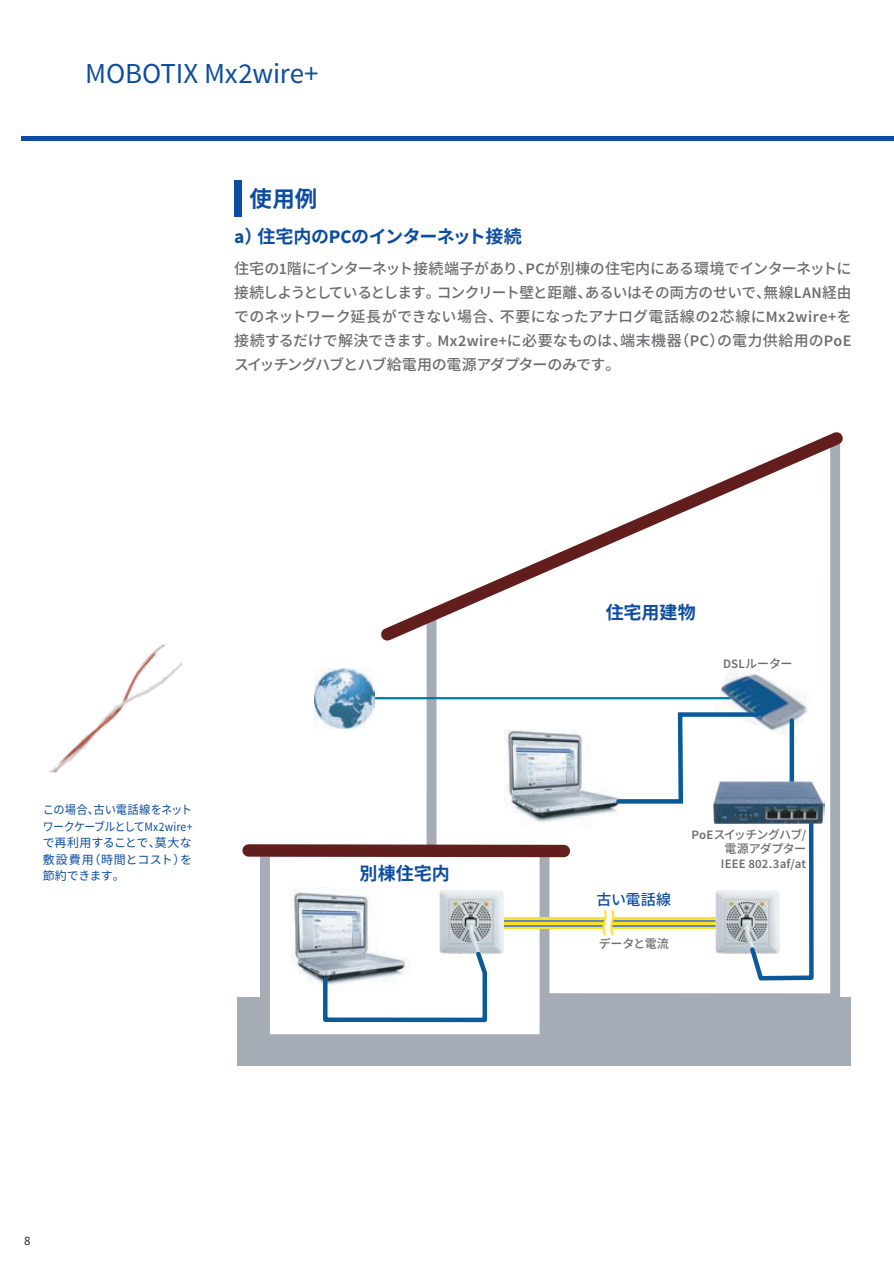
<style>
.page{position:relative;width:894px;height:1264px;background:#fff}
.page>*{position:absolute;margin:0;border:0;box-sizing:border-box;transform-origin:0 0}
.t1{font:28.95px "Source Sans Pro";letter-spacing:-.005em;color:#0d4da1}
.t2{font:700 22.5px "Noto Sans CJ Kjp";color:#0d4da1}
.t3{font:700 18px "Noto Sans CJ Kjp";letter-spacing:-.025em;color:#0d4da1}
.t4{font:700 18px "Noto Sans CJ Kjp";letter-spacing:-.005em;color:#0d4da1}
.t5{font:500 15px/24px "Noto Sans CJ Kjp";letter-spacing:-.02em;color:#6c6d70;text-align:justify}
.t6{font:500 15px "Noto Sans CJ Kjp";letter-spacing:-.005em;color:#0d4da1}
.t7{font:600 12.9px "Source Sans Pro";letter-spacing:.01em;color:#6c6d70}
.t8{font:12.9px "Source Sans Pro";color:#231f20}
.t9{font:12px/16.5px "Noto Sans CJ Kjp";letter-spacing:-.025em;color:#0d4da1;text-align:justify;scale:.94 1}
.t10{font:500 12px/14.4px "Noto Sans CJ Kjp";letter-spacing:-.055em;color:#6c6d70;text-align:right}
.s1{font-family:"Source Sans Pro";font-size:19.2px}
.s2{font-family:"Source Sans Pro";font-weight:600;font-size:16.05px}
.s3{font-family:"Source Sans Pro";font-size:12.9px}
.s4{font-family:"Source Sans Pro";font-weight:600;font-size:12.9px}
</style>
<div class="page">
<div style="left:237px;top:997px;width:614px;height:68px;background:#a5acb5"></div>
<svg style="left:421px;top:650px;width:420px;height:347px"></svg>
<svg style="left:381px;top:432px;width:462px;height:218px"></svg>
<div style="left:260px;top:846px;width:289px;height:198px;background:#fff;border:10px solid #a5acb5"></div>
<svg style="left:242px;top:838px;width:334px;height:25px"></svg>
<img style="left:713px;top:664px;width:99px;height:77px">
<svg style="left:503px;top:917px;width:212px;height:11px"></svg>
<hr style="left:498px;top:919px;width:219px;height:2px;background:#6984bd">
<hr style="left:498px;top:924px;width:219px;height:2px;background:#6984bd">
<svg style="left:599px;top:901px;width:18px;height:42px"></svg>
<img style="left:439px;top:890px;width:64px;height:63px">
<img style="left:715px;top:889px;width:31px;height:64px">
<img style="left:290px;top:887px;width:79px;height:97px">
<svg style="left:321px;top:948px;width:168px;height:75px"></svg>
<img style="left:505px;top:729px;width:118px;height:100px">
<svg style="left:789px;top:720px;width:4px;height:61px"></svg>
<svg style="left:613px;top:710px;width:149px;height:95px"></svg>
<svg style="left:351px;top:697px;width:379px;height:2px"></svg>
<img style="left:314px;top:668px;width:60px;height:60px">
<svg style="left:451px;top:900px;width:8px;height:7px"></svg>
<svg style="left:482px;top:900px;width:7px;height:7px"></svg>
<svg style="left:727px;top:900px;width:8px;height:7px"></svg>
<svg style="left:746px;top:823px;width:69px;height:159px"></svg>
<img style="left:713px;top:781px;width:110px;height:42px">
<img style="left:49px;top:644px;width:133px;height:128px">
<div style="left:234px;top:180px;width:7px;height:36px;background:#0d4da1"></div>
<hr style="left:21px;top:137px;width:872px;height:4px;background:#0d4da1">
<h1 class="t1" style="left:85px;top:55px;width:235px">MOBOTIX Mx2wire+</h1>
<h2 class="t2" style="left:249px;top:186px;width:69px">使用例</h2>
<p class="t3" style="left:234px;top:226px;width:289px"><span class="s1">a</span>）住宅内の<span class="s1">PC</span>のインターネット接続</p>
<p class="t5" style="left:234px;top:257px;width:619px">住宅の<span class="s2">1</span>階にインターネット接続端子があり、<span class="s2">PC</span>が別棟の住宅内にある環境でインターネットに接続しようとしているとします。コンクリート壁と距離、あるいはその両方のせいで、無線<span class="s2">LAN</span>経由でのネットワーク延長ができない場合、不要になったアナログ電話線の<span class="s2">2</span>芯線に<span class="s2">Mx2wire+</span>を接続するだけで解決できます。<span class="s2">Mx2wire+</span>に必要なものは、端末機器（<span class="s2">PC</span>）の電力供給用の<span class="s2">PoE</span>スイッチングハブとハブ給電用の電源アダプターのみです。</p>
<p class="t9" style="left:43px;top:801px;width:161px">この場合、古い電話線をネットワークケーブルとして<span class="s3">Mx2wire+</span>で再利用することで、莫大な敷設費用（時間とコスト）を節約できます。</p>
<p class="t4" style="left:359px;top:862px;width:92px">別棟住宅内</p>
<p class="t4" style="left:605px;top:602px;width:92px">住宅用建物</p>
<p class="t10" style="left:723px;top:657px;width:71px"><span class="s4">DSL</span>ルーター</p>
<p class="t6" style="left:596px;top:890px;width:76px">古い電話線</p>
<p class="t10" style="left:598px;top:936px;width:72px">データと電流</p>
<p class="t10" style="left:691px;top:827px;width:116px"><span class="s4">PoE</span>スイッチングハブ<span class="s4">/</span>電源アダプター</p>
<p class="t7" style="left:720px;top:855px;width:87px">IEEE 802.3af/at</p>
<p class="t8" style="left:24px;top:1232px;width:8px">8</p>
</div>
